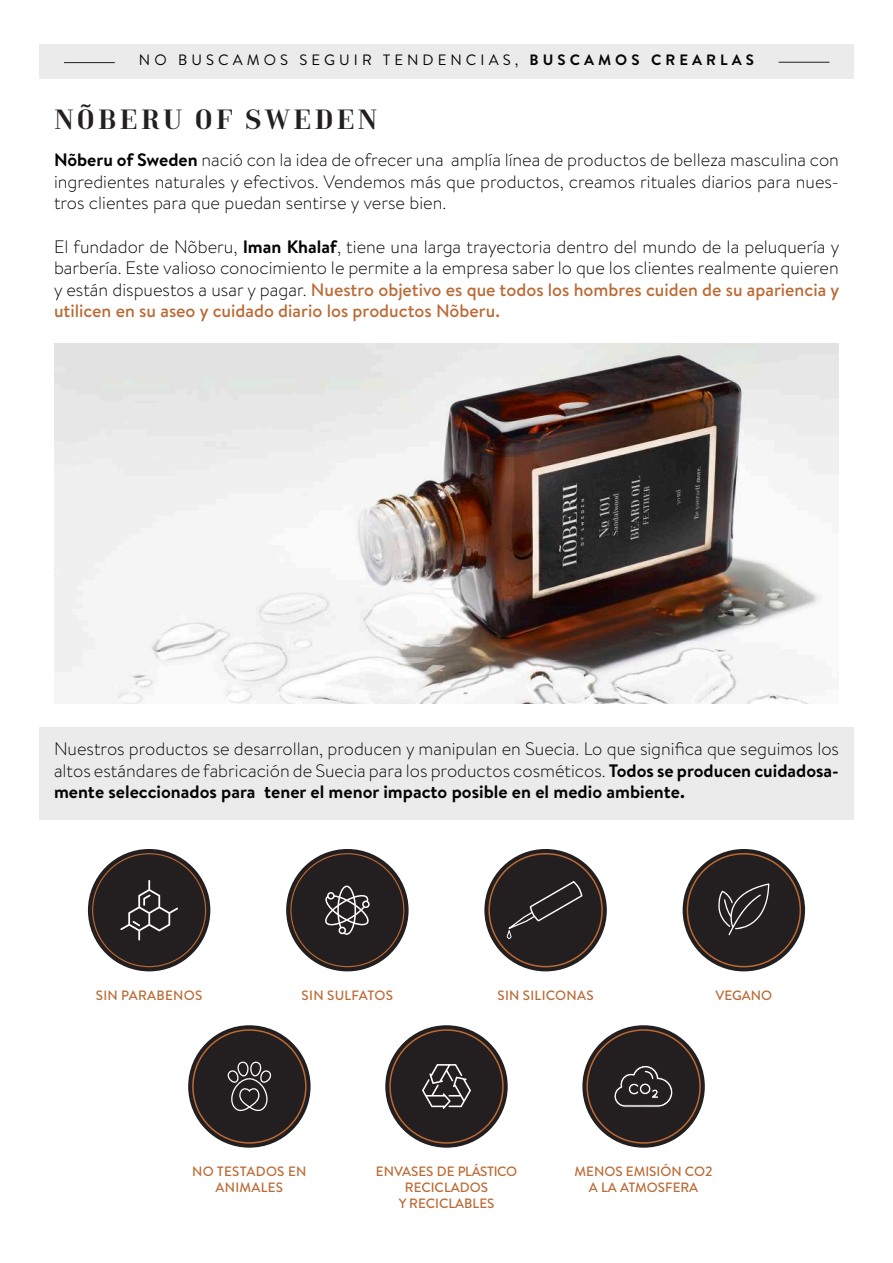
<style>
.page{position:relative;width:893px;height:1263px;background:#fff}
.page>*{position:absolute;margin:0;border:0;box-sizing:border-box;transform-origin:0 0}
.t1{font:700 27px "Compass Next";letter-spacing:.1em;color:#231f20}
.t2{font:300 18px/21.6px "Brandon Text";color:#040503;text-align:justify}
.t3{font:15px "Brandon Text";letter-spacing:.27em;color:#040503}
.t4{font:500 13.5px/16.2px "Brandon Text";color:#bb6a34;text-align:center}
.t5{font:500 13.5px/16.2px "Brandon Text";letter-spacing:.02em;color:#bb6a34;text-align:center}
.s1{font-weight:700}
.s2{font-weight:500;color:#bb6a34}
</style>
<div class="page">
<div style="left:39px;top:727px;width:815px;height:93px;background:#ebebec"></div>
<div style="left:88px;top:849px;width:122px;height:122px;background:#231f20;border-radius:50%"></div>
<svg style="left:92px;top:853px;width:114px;height:114px"></svg>
<div style="left:286px;top:849px;width:123px;height:122px;background:#231f20;border-radius:50%"></div>
<svg style="left:290px;top:853px;width:114px;height:114px"></svg>
<div style="left:484px;top:849px;width:123px;height:122px;background:#231f20;border-radius:50%"></div>
<div style="left:488px;top:853px;width:115px;height:114px;border:2px solid #bb6a34;border-radius:50%"></div>
<svg style="left:500px;top:881px;width:83px;height:61px"></svg>
<div style="left:683px;top:849px;width:122px;height:122px;background:#231f20;border-radius:50%"></div>
<svg style="left:718px;top:883px;width:51px;height:52px"></svg>
<div style="left:188px;top:1025px;width:123px;height:123px;background:#231f20;border-radius:50%"></div>
<svg style="left:227px;top:1061px;width:45px;height:50px"></svg>
<div style="left:385px;top:1025px;width:123px;height:123px;background:#231f20;border-radius:50%"></div>
<svg style="left:422px;top:1064px;width:49px;height:45px"></svg>
<div style="left:582px;top:1025px;width:123px;height:123px;background:#231f20;border-radius:50%"></div>
<svg style="left:614px;top:1065px;width:59px;height:42px"></svg>
<div style="left:687px;top:853px;width:114px;height:114px;border:2px solid #bb6a34;border-radius:50%"></div>
<div style="left:192px;top:1029px;width:115px;height:115px;border:2px solid #bb6a34;border-radius:50%"></div>
<div style="left:389px;top:1029px;width:115px;height:115px;border:2px solid #bb6a34;border-radius:50%"></div>
<div style="left:586px;top:1029px;width:115px;height:115px;border:2px solid #bb6a34;border-radius:50%"></div>
<img style="left:54px;top:344px;width:785px;height:360px">
<div style="left:39px;top:44px;width:815px;height:35px;background:#ebebec"></div>
<hr style="left:779px;top:62px;width:50px;height:1px;background:#231f20">
<hr style="left:64px;top:62px;width:51px;height:1px;background:#231f20">
<p class="t3" style="left:139px;top:49px;width:616px">NO BUSCAMOS SEGUIR TENDENCIAS, <span class="s1">BUSCAMOS CREARLAS</span></p>
<h1 class="t1" style="left:54px;top:103px;width:325px">NÕBERU OF SWEDEN</h1>
<p class="t2" style="left:54px;top:149px;width:786px"><span class="s1">Nõberu of Sweden</span> nació con la idea de ofrecer una amplía línea de productos de belleza masculina con ingredientes naturales y efectivos. Vendemos más que productos, creamos rituales diarios para nues&shy;tros clientes para que puedan sentirse y verse bien.</p>
<p class="t2" style="left:54px;top:235px;width:787px">El fundador de Nõberu, <span class="s1">Iman Khalaf</span>, tiene una larga trayectoria dentro del mundo de la peluquería y barbería. Este valioso conocimiento le permite a la empresa saber lo que los clientes realmente quieren y están dispuestos a usar y pagar. <span class="s2">Nuestro objetivo es que todos los hombres cuiden de su apariencia y utilicen en su aseo y cuidado diario los productos Nõberu.</span></p>
<p class="t2" style="left:54px;top:737px;width:786px">Nuestros productos se desarrollan, producen y manipulan en Suecia. Lo que significa que seguimos los altos estándares de fabricación de Suecia para los productos cosméticos. <span class="s1">Todos se producen cuidadosa&shy;mente seleccionados para tener el menor impacto posible en el medio ambiente.</span></p>
<p class="t5" style="left:96px;top:986px;width:108px">SIN PARABENOS</p>
<p class="t5" style="left:302px;top:986px;width:93px">SIN SULFATOS</p>
<p class="t5" style="left:497px;top:986px;width:98px">SIN SILICONAS</p>
<p class="t4" style="left:715px;top:986px;width:58px">VEGANO</p>
<p class="t5" style="left:192px;top:1163px;width:116px">NO TESTADOS EN<br>ANIMALES</p>
<p class="t4" style="left:376px;top:1163px;width:143px">ENVASES DE PLÁSTICO<br>RECICLADOS<br>Y RECICLABLES</p>
<p class="t4" style="left:575px;top:1163px;width:140px">MENOS EMISIÓN CO2<br>A LA ATMOSFERA</p>
</div>
